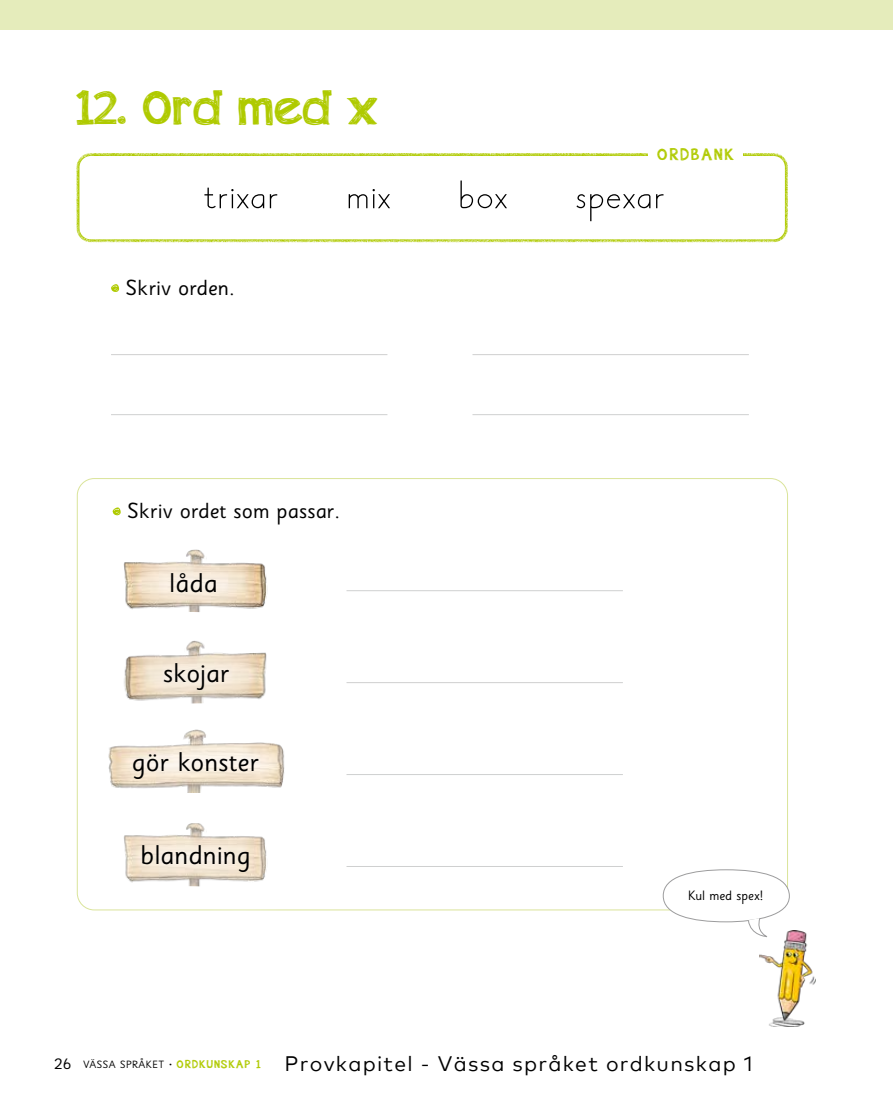
<style>
.page{position:relative;width:893px;height:1106px;background:#fff}
.page>*{position:absolute;margin:0;border:0;box-sizing:border-box;transform-origin:0 0}
.t1{font:54px "Majema Skol";color:#000}
.t2{font:48px "appleberry";color:#afca00}
.t3{font:27px "Sassoon Sans Std";color:#000}
.t4{font:21.75px "Sassoon Sans Std";color:#000}
.t5{font:21px "Mark OT";letter-spacing:.06em;color:#000}
.t6{font:16.5px "appleberry";letter-spacing:.12em;color:#afca00}
.t7{font:13.5px "Sassoon Sans Std";color:#000}
.t8{font:10.5px "Sassoon Sans Std";letter-spacing:.04em;color:#000}
.s1{font-size:15px}
.s2{font-family:"appleberry";font-size:11.25px;color:#afca00}
</style>
<div class="page">
<hr style="left:346px;top:590px;width:277px;height:1px;background:#cfd0d0">
<hr style="left:346px;top:682px;width:277px;height:1px;background:#cfd0d0">
<hr style="left:346px;top:774px;width:277px;height:1px;background:#cfd0d0">
<hr style="left:346px;top:866px;width:277px;height:1px;background:#cfd0d0">
<div style="left:0;top:0;width:893px;height:30px;background:#e5ecbb"></div>
<svg style="left:111px;top:284px;width:8px;height:8px"></svg>
<hr style="left:111px;top:354px;width:276px;height:1px;background:#cfd0d0">
<hr style="left:472px;top:354px;width:277px;height:1px;background:#cfd0d0">
<hr style="left:111px;top:414px;width:276px;height:1px;background:#cfd0d0">
<hr style="left:472px;top:414px;width:277px;height:1px;background:#cfd0d0">
<div style="left:76px;top:153px;width:712px;height:89px;border:3px solid #afca00;border-radius:13px"></div>
<div style="left:648px;top:149px;width:95px;height:11px;background:#fff"></div>
<div style="left:105px;top:506px;width:177px;height:152px;background:#fff;opacity:.5"></div>
<div style="left:99px;top:597px;width:195px;height:158px;background:#fff;opacity:.5"></div>
<div style="left:68px;top:686px;width:256px;height:158px;background:#fff;opacity:.5"></div>
<div style="left:76px;top:778px;width:238px;height:159px;background:#fff;opacity:.5"></div>
<img style="left:760px;top:931px;width:56px;height:95px">
<div style="left:663px;top:869px;width:127px;height:53px;border:1px solid #9c9c9d;border-radius:50%"></div>
<svg style="left:748px;top:917px;width:20px;height:20px"></svg>
<h2 class="t2" style="left:76px;top:73px;width:303px">12. Ord med x</h2>
<p class="t6" style="left:658px;top:143px;width:78px">ORDBANK</p>
<h1 class="t1" style="left:203px;top:174px;width:464px">trixar mix box spexar</h1>
<p class="t4" style="left:126px;top:274px;width:110px">Skriv orden.</p>
<p class="t4" style="left:128px;top:498px;width:214px">Skriv ordet som passar.</p>
<p class="t3" style="left:169px;top:566px;width:50px">låda</p>
<p class="t3" style="left:163px;top:657px;width:68px">skojar</p>
<p class="t3" style="left:132px;top:746px;width:129px">gör konster</p>
<p class="t3" style="left:140px;top:838px;width:112px">blandning</p>
<p class="t7" style="left:688px;top:887px;width:77px">Kul med spex!</p>
<p class="t8" style="left:54px;top:1057px;width:208px"><span class="s1">26</span> VÄSSA SPRÅKET • <span class="s2">ORDKUNSKAP 1</span></p>
<p class="t5" style="left:285px;top:1051px;width:470px">Provkapitel - Vässa språket ordkunskap 1</p>
</div>
